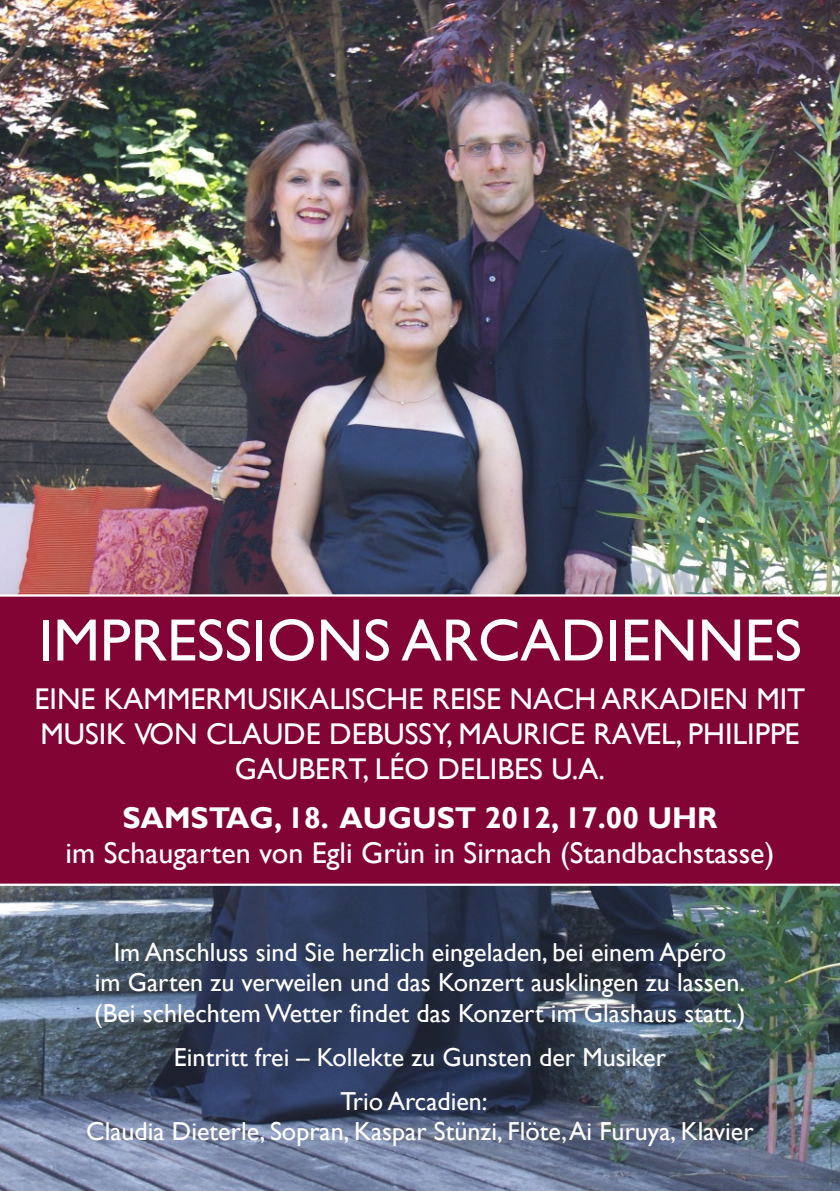
<style>
.page{position:relative;width:840px;height:1191px;background:#fff}
.page>*{position:absolute;margin:0;border:0;box-sizing:border-box;transform-origin:0 0}
.t1{font:60px "Gill Sans";color:#fff}
.t2{font:30px/34.8px "Gill Sans";color:#fff;text-align:center}
.t3{font:700 30px "Gill Sans";color:#fff}
.t4{font:26px/30.2px "Gill Sans";color:#fff;text-align:center}
</style>
<div class="page">
<img style="left:0;top:0;width:839px;height:1191px">
<div style="left:0;top:594px;width:839px;height:292px;background:#810435"></div>
<h1 class="t1" style="left:38px;top:604px;width:764px">IMPRESSIONS ARCADIENNES</h1>
<p class="t2" style="left:34px;top:681px;width:772px">EINE KAMMERMUSIKALISCHE REISE NACH ARKADIEN MIT<br>MUSIK VON CLAUDE DEBUSSY, MAURICE RAVEL, PHILIPPE<br>GAUBERT, LÉO DELIBES U.A.</p>
<p class="t3" style="left:122px;top:800px;width:596px">SAMSTAG, 18. AUGUST 2012, 17.00 UHR</p>
<p class="t2" style="left:66px;top:834px;width:709px">im Schaugarten von Egli Grün in Sirnach (Standbachstasse)</p>
<p class="t4" style="left:94px;top:937px;width:652px">Im Anschluss sind Sie herzlich eingeladen, bei einem Apéro<br>im Garten zu verweilen und das Konzert ausklingen zu lassen. (Bei schlechtemWetter findet das Konzert im Glashaus statt.)</p>
<p class="t4" style="left:174px;top:1034px;width:493px;line-height:44.2px">Eintritt frei – Kollekte zu Gunsten der Musiker<br>Trio Arcadien:</p>
<p class="t4" style="left:86px;top:1116px;width:668px">Claudia Dieterle, Sopran, Kaspar Stünzi, Flöte,Ai Furuya, Klavier</p>
</div>
